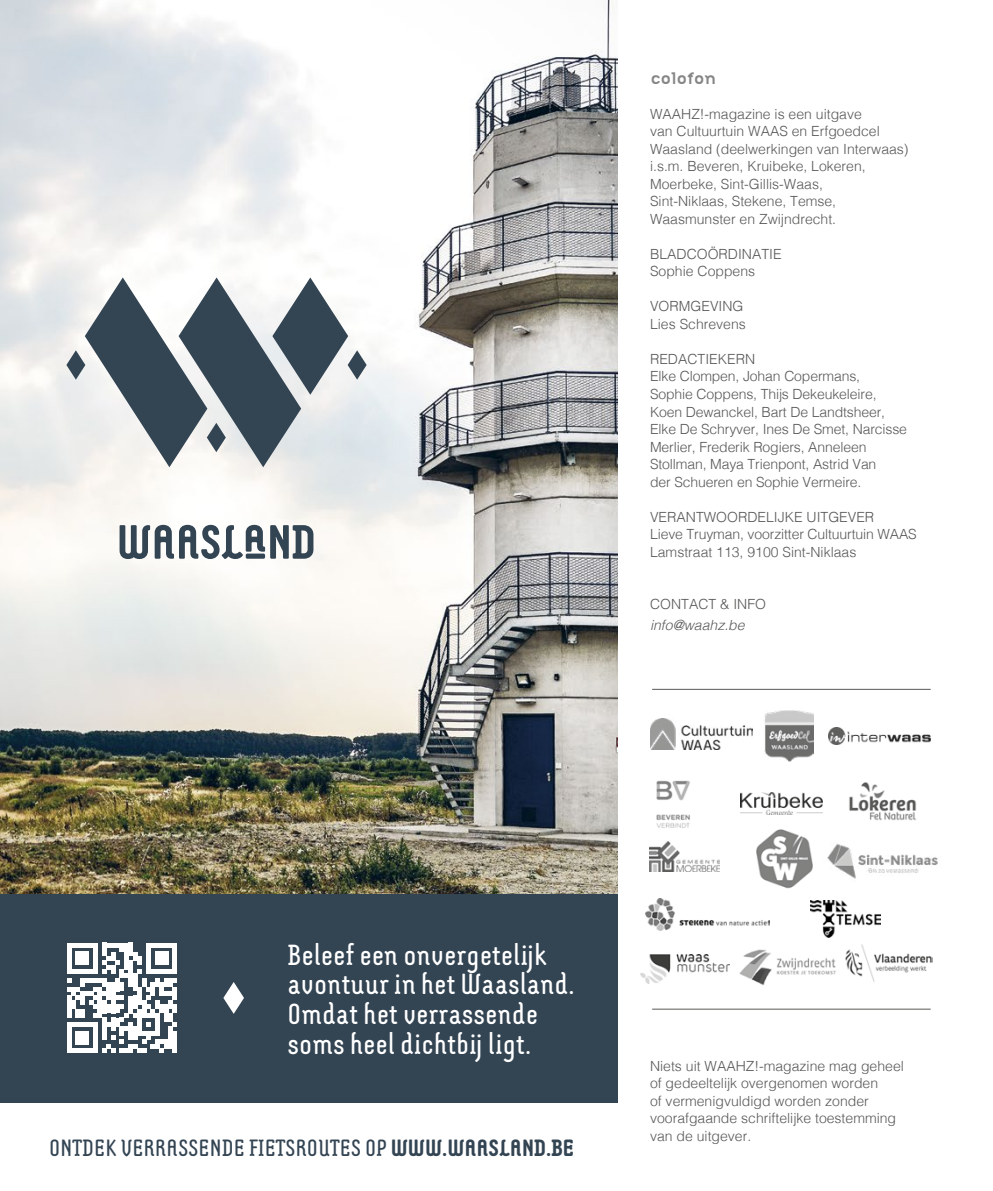
<style>
.page{position:relative;width:993px;height:1191px;background:#fff}
.page>*{position:absolute;margin:0;border:0;box-sizing:border-box;transform-origin:0 0}
.t1{font:35px/29.8px "Montix LT Pro";color:#fff}
.t2{font:28.35px "Montix LT Pro";color:#334453}
.t3{font:700 17.5px "Citizen OT";color:#878787}
.t4{font:300 14px/17.5px "Helvetica";color:#575756}
.t5{font:italic 300 14px "Helvetica";color:#575756}
.s1{font-weight:700}
</style>
<div class="page">
<img style="left:0;top:0;width:617px;height:894px">
<div style="left:0;top:894px;width:617px;height:209px;background:#334453"></div>
<svg style="left:66px;top:277px;width:300px;height:190px"></svg>
<svg style="left:119px;top:525px;width:194px;height:34px"></svg>
<div style="left:246px;top:553px;width:19px;height:6px;background:#334453;border-radius:2px"></div>
<svg style="left:67px;top:942px;width:110px;height:111px"></svg>
<svg style="left:223px;top:982px;width:21px;height:32px"></svg>
<img style="left:739px;top:944px;width:192px;height:41px">
<img style="left:650px;top:718px;width:102px;height:31px">
<img style="left:764px;top:711px;width:49px;height:50px">
<img style="left:828px;top:727px;width:102px;height:17px">
<img style="left:740px;top:792px;width:82px;height:23px">
<img style="left:849px;top:782px;width:68px;height:39px">
<img style="left:756px;top:829px;width:57px;height:60px">
<img style="left:645px;top:899px;width:124px;height:31px">
<img style="left:810px;top:901px;width:70px;height:37px">
<img style="left:640px;top:954px;width:89px;height:29px">
<hr style="left:652px;top:689px;width:278px;height:1px;background:#575756">
<hr style="left:652px;top:1008px;width:278px;height:1px;background:#575756">
<img style="left:656px;top:780px;width:34px;height:48px">
<img style="left:649px;top:841px;width:70px;height:30px">
<img style="left:827px;top:843px;width:111px;height:36px">
<p class="t3" style="left:650px;top:68px;width:66px">colofon</p>
<p class="t4" style="left:650px;top:104px;width:260px">WAAHZ!-magazine is een uitgave<br>van Cultuurtuin WAAS en Erfgoedcel Waasland (deelwerkingen van Interwaas) i.s.m. Beveren, Kruibeke, Lokeren, Moerbeke, Sint-Gillis-Waas,<br>Sint-Niklaas, Stekene, Temse, Waasmunster en Zwijndrecht.</p>
<p class="t4" style="left:650px;top:244px;width:133px">BLADCOÖRDINATIE<br>Sophie Coppens</p>
<p class="t4" style="left:650px;top:297px;width:97px">VORMGEVING<br>Lies Schrevens</p>
<p class="t4" style="left:650px;top:349px;width:258px">REDACTIEKERN<br>Elke Clompen, Johan Copermans,<br>Sophie Coppens, Thijs Dekeukeleire, Koen Dewanckel, Bart De Landtsheer, Elke De Schryver, Ines De Smet, Narcisse Merlier, Frederik Rogiers, Anneleen Stollman, Maya Trienpont, Astrid Van<br>der Schueren en Sophie Vermeire.</p>
<p class="t4" style="left:650px;top:507px;width:268px">VERANTWOORDELIJKE UITGEVER<br>Lieve Truyman, voorzitter Cultuurtuin WAAS<br>Lamstraat 113, 9100 Sint-Niklaas</p>
<p class="t4" style="left:650px;top:594px;width:117px">CONTACT &amp; INFO</p>
<p class="t5" style="left:650px;top:613px;width:96px">info@waahz.be</p>
<h1 class="t1" style="left:287px;top:938px;width:289px">Beleef een onvergetelijk avontuur in het Waasland.<br>Omdat het verrassende soms heel dichtbij ligt.</h1>
<h2 class="t2" style="left:49px;top:1131px;width:526px">ONTDEK VERRASSENDE FIETSROUTES OP <span class="s1">WWW.WAASLAND.BE</span></h2>
<p class="t4" style="left:650px;top:1056px;width:255px">Niets uit WAAHZ!-magazine mag geheel of gedeeltelijk overgenomen worden<br>of vermenigvuldigd worden zonder voorafgaande schriftelijke toestemming van de uitgever.</p>
</div>
